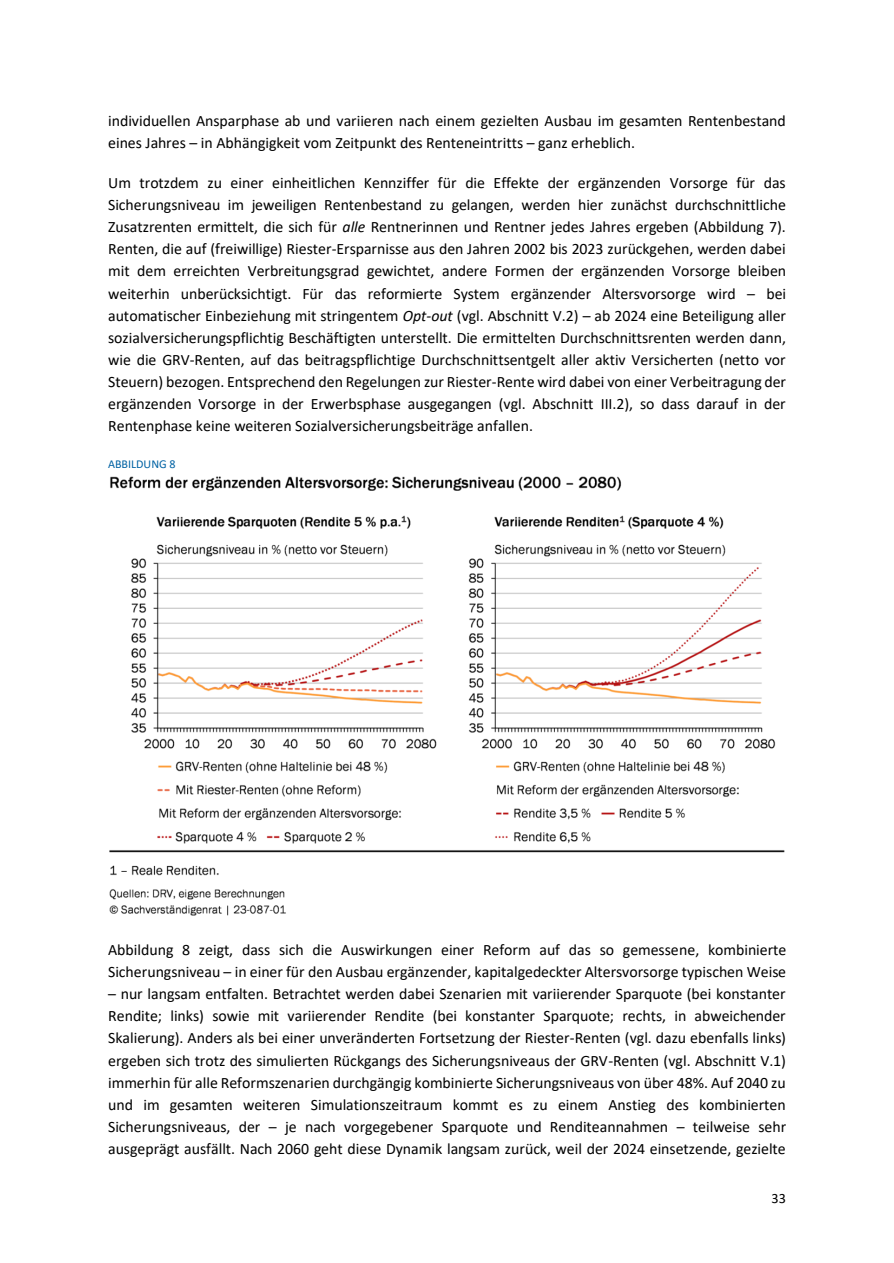
<style>
.page{position:relative;width:894px;height:1263px;background:#fff}
.page>*{position:absolute;margin:0;border:0;box-sizing:border-box;transform-origin:0 0}
.t1{font:15.9px/22px "Calibri";color:#000}
.t2{font:14.25px "Calibri";color:#000}
.t3{font:12px "Calibri";color:#0062a3}
.s1{font-style:italic}
</style>
<div class="page">
<img style="left:109px;top:476px;width:676px;height:440px">
<p class="t1" style="left:108px;top:111px;width:679px">individuellen Ansparphase ab und variieren nach einem gezielten Ausbau im gesamten Rentenbestand eines Jahres – in Abhängigkeit vom Zeitpunkt des Renteneintritts – ganz erheblich.</p>
<p class="t1" style="left:108px;top:173px;width:679px;text-align:justify">Um trotzdem zu einer einheitlichen Kennziffer für die Effekte der ergänzenden Vorsorge für das Sicherungsniveau im jeweiligen Rentenbestand zu gelangen, werden hier zunächst durchschnittliche Zusatzrenten ermittelt, die sich für <span class="s1">alle</span> Rentnerinnen und Rentner jedes Jahres ergeben (Abbildung 7).<br>Renten, die auf (freiwillige) Riester-Ersparnisse aus den Jahren 2002 bis 2023 zurückgehen, werden dabei mit dem erreichten Verbreitungsgrad gewichtet, andere Formen der ergänzenden Vorsorge bleiben weiterhin unberücksichtigt. Für das reformierte System ergänzender Altersvorsorge wird – bei automatischer Einbeziehung mit stringentem <span class="s1">Opt-out</span> (vgl. Abschnitt V.2) – ab 2024 eine Beteiligung aller sozialversicherungspflichtig Beschäftigten unterstellt. Die ermittelten Durchschnittsrenten werden dann, wie die GRV-Renten, auf das beitragspflichtige Durchschnittsentgelt aller aktiv Versicherten (netto vor Steuern) bezogen. Entsprechend den Regelungen zur Riester-Rente wird dabei von einer Verbeitragung der ergänzenden Vorsorge in der Erwerbsphase ausgegangen (vgl. Abschnitt III.2), so dass darauf in der Rentenphase keine weiteren Sozialversicherungsbeiträge anfallen.</p>
<p class="t3" style="left:108px;top:459px;width:69px">ABBILDUNG 8</p>
<p class="t1" style="left:108px;top:940px;width:679px">Abbildung 8 zeigt, dass sich die Auswirkungen einer Reform auf das so gemessene, kombinierte<br>Sicherungsniveau – in einer für den Ausbau ergänzender, kapitalgedeckter Altersvorsorge typischen Weise</p>
<p class="t1" style="left:108px;top:984px;width:679px;text-align:justify">– nur langsam entfalten. Betrachtet werden dabei Szenarien mit variierender Sparquote (bei konstanter Rendite; links) sowie mit variierender Rendite (bei konstanter Sparquote; rechts, in abweichender Skalierung). Anders als bei einer unveränderten Fortsetzung der Riester-Renten (vgl. dazu ebenfalls links) ergeben sich trotz des simulierten Rückgangs des Sicherungsniveaus der GRV-Renten (vgl. Abschnitt V.1) immerhin für alle Reformszenarien durchgängig kombinierte Sicherungsniveaus von über 48%. Auf 2040 zu und im gesamten weiteren Simulationszeitraum kommt es zu einem Anstieg des kombinierten Sicherungsniveaus, der – je nach vorgegebener Sparquote und Renditeannahmen – teilweise sehr ausgeprägt ausfällt. Nach 2060 geht diese Dynamik langsam zurück, weil der 2024 einsetzende, gezielte</p>
<p class="t2" style="left:771px;top:1192px;width:16px">33</p>
</div>
